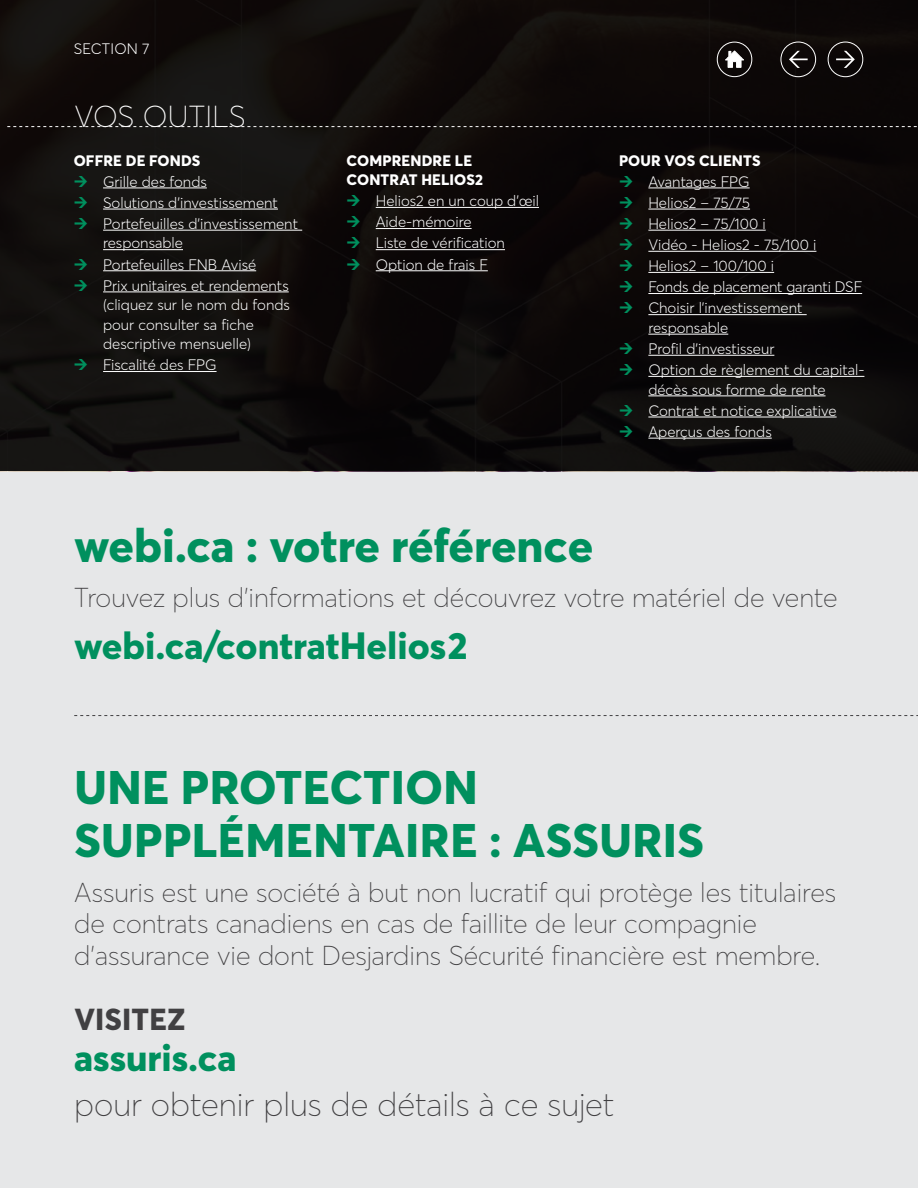
<style>
.page{position:relative;width:918px;height:1188px;background:#fff}
.page>*{position:absolute;margin:0;border:0;box-sizing:border-box;transform-origin:0 0}
.PB_Titre{font:800 46.5px/52.5px "Desjardins Sans";letter-spacing:.01em;color:#00905e}
.PB_Courriel{font:800 37.5px "Desjardins Sans";color:#00905e}
.PB_Texte{font:100 33px "Desjardins Sans";color:#414042}
.Txt_Titre{font:100 30px "Desjardins Sans";letter-spacing:.01em;color:#fff}
.PB_Courriel-2{font:800 30px "Desjardins Sans";letter-spacing:.01em;color:#414042}
.PB_Texte-2{font:100 27px/31.5px "Desjardins Sans";color:#414042}
.Txt_courant{font:300 15px/19.5px "Desjardins Sans";color:#fff}
.Tbl_Titre{font:800 15px/19.5px "Desjardins Sans";letter-spacing:.01em;color:#fff}
</style>
<div class="page">
<div style="left:0;top:471px;width:918px;height:717px;background:#e6e7e8"></div>
<svg style="left:74px;top:715px;width:844px;height:1px"></svg>
<div style="left:0;top:0;width:918px;height:471px;background:#0f0a09"></div>
<svg style="left:7px;top:126px;width:910px;height:1px"></svg>
<hr style="left:103px;top:188px;width:104px;height:1px;background:#fff">
<hr style="left:103px;top:209px;width:175px;height:1px;background:#fff">
<hr style="left:103px;top:230px;width:199px;height:1px;background:#fff">
<hr style="left:103px;top:249px;width:80px;height:1px;background:#fff">
<hr style="left:103px;top:271px;width:153px;height:1px;background:#fff">
<hr style="left:103px;top:292px;width:186px;height:1px;background:#fff">
<hr style="left:103px;top:371px;width:114px;height:1px;background:#fff">
<hr style="left:376px;top:207px;width:163px;height:1px;background:#fff">
<hr style="left:376px;top:228px;width:96px;height:1px;background:#fff">
<hr style="left:376px;top:249px;width:129px;height:1px;background:#fff">
<hr style="left:376px;top:271px;width:112px;height:1px;background:#fff">
<hr style="left:648px;top:188px;width:102px;height:1px;background:#fff">
<hr style="left:648px;top:209px;width:102px;height:1px;background:#fff">
<hr style="left:648px;top:230px;width:118px;height:1px;background:#fff">
<hr style="left:648px;top:251px;width:168px;height:1px;background:#fff">
<hr style="left:648px;top:272px;width:126px;height:1px;background:#fff">
<hr style="left:648px;top:293px;width:214px;height:1px;background:#fff">
<hr style="left:648px;top:314px;width:159px;height:1px;background:#fff">
<hr style="left:648px;top:334px;width:80px;height:1px;background:#fff">
<hr style="left:648px;top:355px;width:126px;height:1px;background:#fff">
<hr style="left:648px;top:376px;width:216px;height:1px;background:#fff">
<hr style="left:648px;top:396px;width:178px;height:1px;background:#fff">
<hr style="left:648px;top:417px;width:189px;height:1px;background:#fff">
<hr style="left:648px;top:438px;width:124px;height:1px;background:#fff">
<svg style="left:836px;top:51px;width:19px;height:17px"></svg>
<div style="left:828px;top:42px;width:35px;height:35px;border:1px solid #fff;border-radius:50%"></div>
<svg style="left:789px;top:51px;width:19px;height:17px"></svg>
<div style="left:781px;top:42px;width:35px;height:35px;border:1px solid #fff;border-radius:50%"></div>
<div style="left:717px;top:42px;width:35px;height:35px;border:1px solid #fff;border-radius:50%"></div>
<svg style="left:725px;top:50px;width:19px;height:18px"></svg>
<svg style="left:75px;top:176px;width:7px;height:11px"></svg>
<p class="Txt_courant" style="left:74px;top:39px;width:77px">SECTION 7</p>
<h1 class="Txt_Titre" style="left:75px;top:98px;width:173px">VOS OUTILS</h1>
<h1 class="Tbl_Titre" style="left:74px;top:150px;width:128px">OFFRE DE FONDS</h1>
<p class="Txt_courant" style="left:103px;top:172px;width:105px">Grille des fonds</p>
<p class="Txt_courant" style="left:103px;top:193px;width:176px">Solutions d’investissement</p>
<p class="Txt_courant" style="left:103px;top:214px;width:196px">Portefeuilles d’investissement responsable</p>
<p class="Txt_courant" style="left:103px;top:255px;width:155px">Portefeuilles FNB Avisé</p>
<p class="Txt_courant" style="left:103px;top:276px;width:188px">Prix unitaires et rendements (cliquez sur le nom du fonds pour consulter sa fiche descriptive mensuelle)</p>
<p class="Txt_courant" style="left:103px;top:355px;width:115px">Fiscalité des FPG</p>
<h1 class="Tbl_Titre" style="left:346px;top:150px;width:138px">COMPRENDRE LE<br>CONTRAT HELIOS2</h1>
<p class="Txt_courant" style="left:376px;top:191px;width:165px">Helios2 en un coup d’œil</p>
<p class="Txt_courant" style="left:376px;top:212px;width:97px">Aide-mémoire</p>
<p class="Txt_courant" style="left:376px;top:233px;width:131px">Liste de vérification</p>
<p class="Txt_courant" style="left:376px;top:255px;width:114px">Option de frais F</p>
<h1 class="Tbl_Titre" style="left:619px;top:150px;width:143px">POUR VOS CLIENTS</h1>
<p class="Txt_courant" style="left:648px;top:172px;width:103px">Avantages FPG</p>
<p class="Txt_courant" style="left:648px;top:193px;width:103px">Helios2 – 75/75</p>
<p class="Txt_courant" style="left:648px;top:214px;width:119px">Helios2 – 75/100 i</p>
<p class="Txt_courant" style="left:648px;top:235px;width:170px">Vidéo - Helios2 - 75/100 i</p>
<p class="Txt_courant" style="left:648px;top:256px;width:127px">Helios2 – 100/100 i</p>
<p class="Txt_courant" style="left:648px;top:277px;width:215px">Fonds de placement garanti DSF</p>
<p class="Txt_courant" style="left:648px;top:298px;width:156px">Choisir l’investissement responsable</p>
<p class="Txt_courant" style="left:648px;top:339px;width:127px">Profil d’investisseur</p>
<p class="Txt_courant" style="left:648px;top:360px;width:218px">Option de règlement du capital&shy;décès sous forme de rente</p>
<p class="Txt_courant" style="left:648px;top:401px;width:190px">Contrat et notice explicative</p>
<p class="Txt_courant" style="left:648px;top:422px;width:125px">Aperçus des fonds</p>
<h1 class="PB_Titre" style="left:74px;top:519px;width:521px">webi.ca : votre référence</h1>
<p class="PB_Texte-2" style="left:74px;top:582px;width:765px">Trouvez plus d’informations et découvrez votre matériel de vente</p>
<p class="PB_Courriel" style="left:74px;top:622px;width:395px">webi.ca/contratHelios2</p>
<h1 class="PB_Titre" style="left:74px;top:761px;width:631px">UNE PROTECTION<br>SUPPLÉMENTAIRE : ASSURIS</h1>
<p class="PB_Texte-2" style="left:74px;top:877px;width:763px">Assuris est une société à but non lucratif qui protège les titulaires de contrats canadiens en cas de faillite de leur compagnie d’assurance vie dont Desjardins Sécurité financière est membre.</p>
<p class="PB_Courriel-2" style="left:74px;top:1001px;width:113px">VISITEZ</p>
<p class="PB_Courriel" style="left:74px;top:1034px;width:164px">assuris.ca</p>
<p class="PB_Texte" style="left:74px;top:1085px;width:542px">pour obtenir plus de détails à ce sujet</p>
</div>
